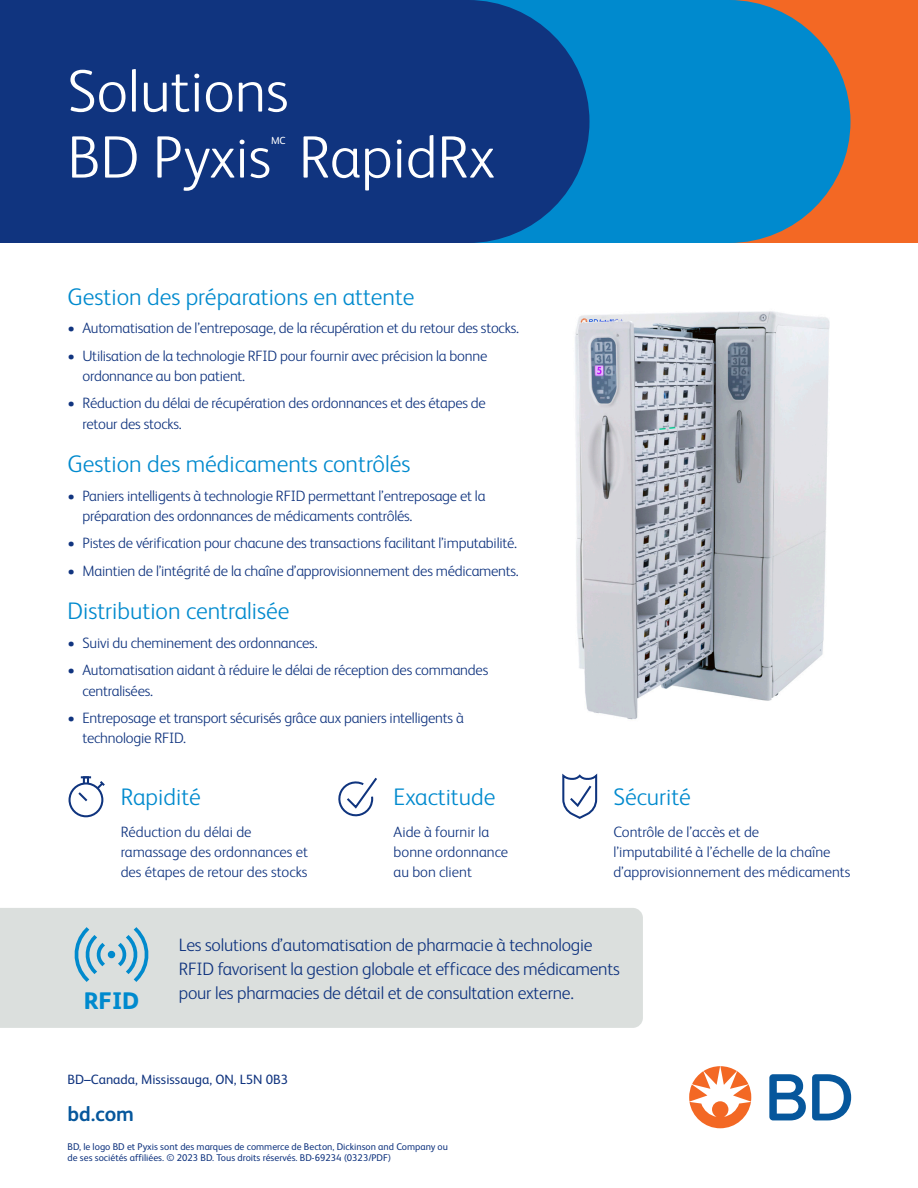
<style>
.page{position:relative;width:918px;height:1188px;background:#fff}
.page>*{position:absolute;margin:0;border:0;box-sizing:border-box;transform-origin:0 0}
.Headline_2{font:300 60px/66px "FS Albert Pro";color:#fff}
.Subhead_3{font:300 24px "FS Albert Pro";color:#008ace}
.Subhead_3-2{font:800 24px "FS Albert Pro";color:#008ace}
.Website{font:700 21px "FS Albert Pro";color:#06579c}
.Introductory_Text{font:300 18px/24px "FS Albert Pro";letter-spacing:-.015em;color:#10347f}
.Body{font:300 15px/20.2px "FS Albert Pro";letter-spacing:-.015em;color:#10347f}
.Address{font:13.5px "FS Albert Pro";color:#10347f}
.Headline_2-2{font:10.35px "FS Albert Pro";color:#fff}
.Copyright{font:9.75px/11.2px "FS Albert Pro";color:#10347f}
</style>
<div class="page">
<img style="left:575px;top:311px;width:255px;height:409px">
<div style="left:0;top:908px;width:643px;height:120px;background:#dbdfdd"></div>
<div style="left:688px;top:0;width:230px;height:243px;background:#f36824"></div>
<svg style="left:590px;top:0;width:260px;height:243px;background:#1686be"></svg>
<div style="left:0;top:0;width:590px;height:243px;background:#10347f"></div>
<div style="left:108px;top:951px;width:7px;height:7px;border:4px solid #008acd;border-radius:50%"></div>
<svg style="left:73px;top:926px;width:35px;height:57px;background:#a8cbd9"></svg>
<svg style="left:115px;top:926px;width:35px;height:57px;background:#a8cbd9"></svg>
<svg style="left:338px;top:777px;width:39px;height:40px"></svg>
<svg style="left:562px;top:774px;width:36px;height:45px"></svg>
<div style="left:69px;top:782px;width:34px;height:35px;border:2px solid #0f347e;border-radius:50%"></div>
<svg style="left:77px;top:776px;width:28px;height:27px"></svg>
<svg style="left:769px;top:1074px;width:82px;height:46px"></svg>
<svg style="left:689px;top:1066px;width:62px;height:62px"></svg>
<p class="Headline_2" style="left:68px;top:54px;width:223px">Solutions<br>BD Pyxis</p>
<p class="Headline_2-2" style="left:271px;top:133px;width:16px">MC</p>
<p class="Headline_2" style="left:299px;top:120px;width:197px">RapidRx</p>
<p class="Subhead_3" style="left:68px;top:280px;width:348px">Gestion des préparations en attente</p>
<p class="Body" style="left:68px;top:317px;width:453px">• Automatisation de l’entreposage, de la récupération et du retour des stocks.</p>
<p class="Body" style="left:82px;top:345px;width:406px;text-indent:-15px">• Utilisation de la technologie RFID pour fournir avec précision la bonne ordonnance au bon patient.</p>
<p class="Body" style="left:82px;top:392px;width:405px;text-indent:-15px">• Réduction du délai de récupération des ordonnances et des étapes de retour des stocks.</p>
<p class="Subhead_3" style="left:68px;top:447px;width:345px">Gestion des médicaments contrôlés</p>
<p class="Body" style="left:82px;top:485px;width:405px;text-indent:-15px">• Paniers intelligents à technologie RFID permettant l’entreposage et la préparation des ordonnances de médicaments contrôlés.</p>
<p class="Body" style="left:68px;top:532px;width:451px">• Pistes de vérification pour chacune des transactions facilitant l’imputabilité.</p>
<p class="Body" style="left:68px;top:559px;width:453px">• Maintien de l’intégrité de la chaîne d’approvisionnement des médicaments.</p>
<p class="Subhead_3" style="left:68px;top:594px;width:224px">Distribution centralisée</p>
<p class="Body" style="left:68px;top:632px;width:252px">• Suivi du cheminement des ordonnances.</p>
<p class="Body" style="left:82px;top:659px;width:407px;text-indent:-15px">• Automatisation aidant à réduire le délai de réception des commandes centralisées.</p>
<p class="Body" style="left:82px;top:707px;width:383px;text-indent:-15px">• Entreposage et transport sécurisés grâce aux paniers intelligents à technologie RFID.</p>
<p class="Subhead_3" style="left:121px;top:781px;width:82px">Rapidité</p>
<p class="Body" style="left:121px;top:821px;width:189px">Réduction du délai de ramassage des ordonnances et des étapes de retour des stocks</p>
<p class="Subhead_3" style="left:394px;top:781px;width:103px">Exactitude</p>
<p class="Body" style="left:394px;top:821px;width:116px">Aide à fournir la bonne ordonnance au bon client</p>
<p class="Subhead_3" style="left:614px;top:781px;width:79px">Sécurité</p>
<p class="Body" style="left:614px;top:821px;width:238px">Contrôle de l’accès et de<br>l’imputabilité à l’échelle de la chaîne d’approvisionnement des médicaments</p>
<p class="Subhead_3-2" style="left:84px;top:982px;width:57px">RFID</p>
<p class="Introductory_Text" style="left:179px;top:932px;width:442px">Les solutions d’automatisation de pharmacie à technologie<br>RFID favorisent la gestion globale et efficace des médicaments pour les pharmacies de détail et de consultation externe.</p>
<p class="Address" style="left:68px;top:1070px;width:222px">BD–Canada, Mississauga, ON, L5N 0B3</p>
<p class="Website" style="left:68px;top:1099px;width:68px">bd.com</p>
<p class="Copyright" style="left:68px;top:1140px;width:382px">BD, le logo BD et Pyxis sont des marques de commerce de Becton, Dickinson and Company ou de ses sociétés affiliées. © 2023 BD. Tous droits réservés. BD-69234 (0323/PDF)</p>
</div>
